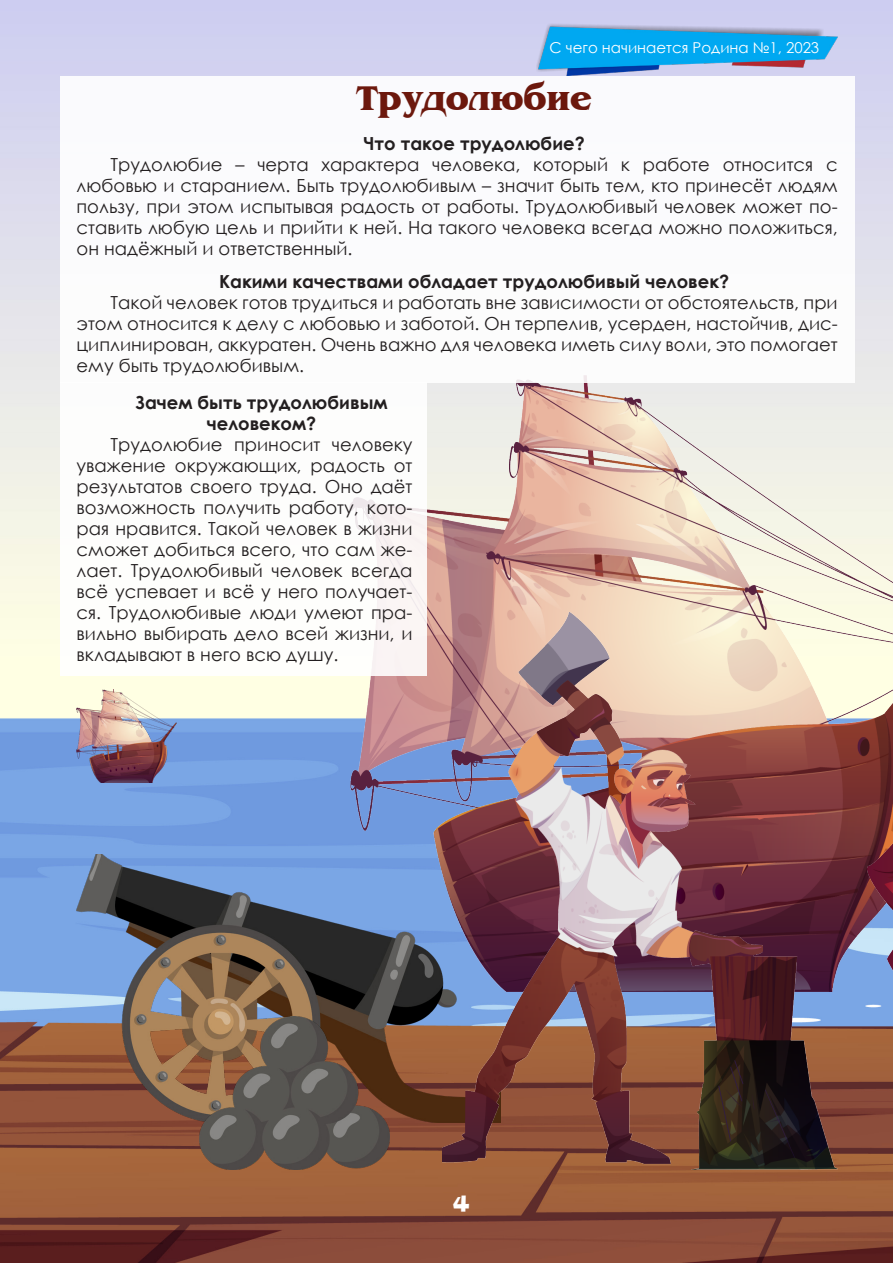
<style>
.page{position:relative;width:893px;height:1263px;background:#fff}
.page>*{position:absolute;margin:0;border:0;box-sizing:border-box;transform-origin:0 0}
.t1{font:700 36px "Benguiat";color:#6c180d}
.t2{font:21px "Freakomixby Avdo";color:#fff}
.t3{font:18px/21px "Century Gothic";color:#231f20;text-align:justify}
.t4{font:700 18px "Century Gothic";color:#231f20}
.t5{font:15px "Century Gothic";color:#fff}
</style>
<div class="page">
<img style="left:0;top:0;width:893px;height:1263px">
<img style="left:77px;top:690px;width:99px;height:93px">
<img style="left:537px;top:18px;width:301px;height:57px">
<img style="left:350px;top:375px;width:543px;height:617px">
<img style="left:77px;top:855px;width:365px;height:268px">
<img style="left:442px;top:613px;width:396px;height:556px">
<img style="left:200px;top:1016px;width:189px;height:153px">
<div style="left:60px;top:77px;width:795px;height:306px;background:#fff"></div>
<img style="left:867px;top:691px;width:26px;height:523px">
<div style="left:60px;top:383px;width:367px;height:293px;background:#fff"></div>
<p class="t5" style="left:550px;top:37px;width:271px">С чего начинается Родина №1, 2023</p>
<p class="t1" style="left:356px;top:78px;width:237px">Трудолюбие</p>
<p class="t4" style="left:363px;top:129px;width:223px">Что такое трудолюбие?</p>
<p class="t3" style="left:77px;top:153px;width:763px;text-indent:34px">Трудолюбие – черта характера человека, который к работе относится с любовью и старанием. Быть трудолюбивым – значит быть тем, кто принесёт людям пользу, при этом испытывая радость от работы. Трудолюбивый человек может по&shy;ставить любую цель и прийти к ней. На такого человека всегда можно положиться, он надёжный и ответственный.</p>
<p class="t4" style="left:219px;top:267px;width:511px">Какими качествами обладает трудолюбивый человек?</p>
<p class="t3" style="left:77px;top:291px;width:763px;text-indent:34px">Такой человек готов трудиться и работать вне зависимости от обстоятельств, при этом относится к делу с любовью и заботой. Он терпелив, усерден, настойчив, дис&shy;циплинирован, аккуратен. Очень важно для человека иметь силу воли, это помогает ему быть трудолюбивым.</p>
<p class="t4" style="left:135px;top:389px;width:254px">Зачем быть трудолюбивым</p>
<p class="t4" style="left:207px;top:410px;width:111px">человеком?</p>
<p class="t3" style="left:77px;top:434px;width:337px;text-indent:34px">Трудолюбие приносит человеку уважение окружающих, радость от результатов своего труда. Оно даёт возможность получить работу, кото&shy;рая нравится. Такой человек в жизни сможет добиться всего, что сам же&shy;лает. Трудолюбивый человек всегда всё успевает и всё у него получает&shy;ся. Трудолюбивые люди умеют пра&shy;вильно выбирать дело всей жизни, и вкладывают в него всю душу.</p>
<p class="t2" style="left:453px;top:1192px;width:19px">4</p>
</div>
